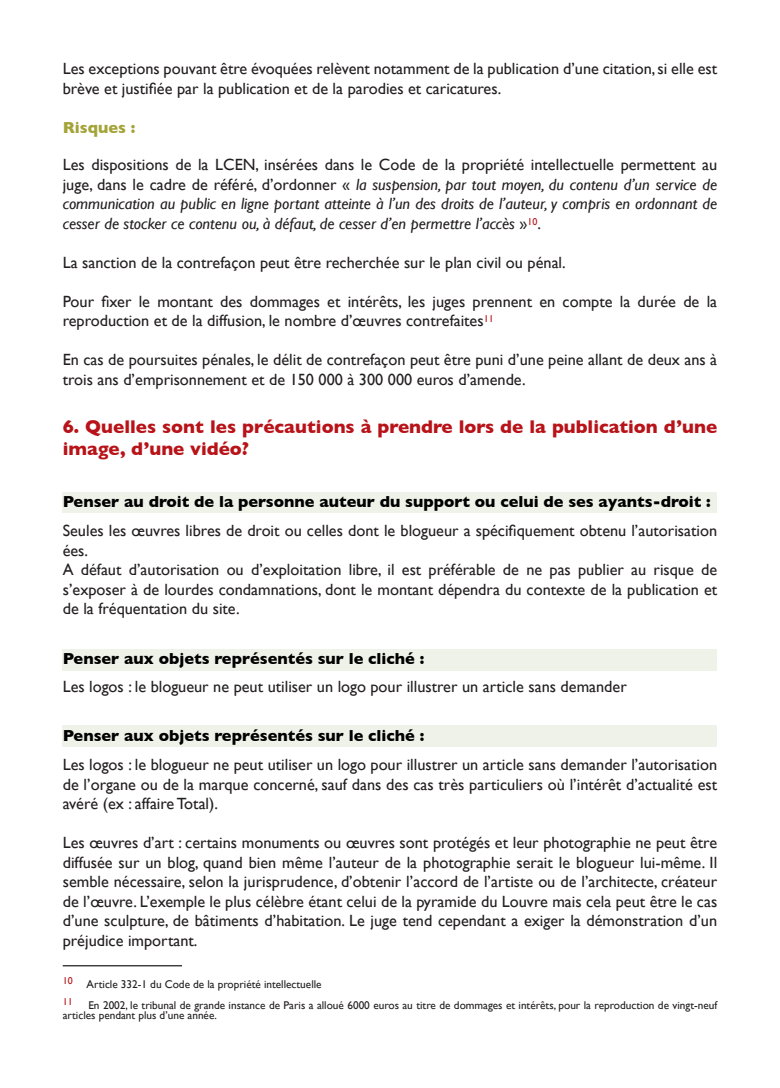
<style>
.page{position:relative;width:780px;height:1088px;background:#fff}
.page>*{position:absolute;margin:0;border:0;box-sizing:border-box;transform-origin:0 0}
.t1{font:700 18.75px/22.5px "Gill Sans";color:#b81318}
.t2{font:16.25px/19.5px "Gill Sans";color:#231f20}
.t3{font:italic 16.25px/19.5px "Gill Sans";color:#231f20;text-align:justify}
.t4{font:700 16.25px "Gill Sans";color:#000}
.t5{font:700 16.25px "Gill Sans";color:#a4a337}
.t6{font:11.25px/10.6px "Gill Sans";color:#231f20}
.t7{font:10px "Gill Sans";color:#b81318}
.s1{font-style:normal}
</style>
<div class="page">
<div style="left:63px;top:492px;width:654px;height:21px;background:#eff2e8"></div>
<div style="left:63px;top:649px;width:654px;height:22px;background:#eff2e8"></div>
<div style="left:63px;top:725px;width:654px;height:22px;background:#eff2e8"></div>
<hr style="left:63px;top:965px;width:119px;height:1px;background:#231f20">
<p class="t2" style="left:63px;top:59px;width:656px">Les exceptions pouvant être évoquées relèvent notamment de la publication d’une citation, si elle est brève et justifiée par la publication et de la parodies et caricatures.</p>
<p class="t5" style="left:63px;top:118px;width:74px">Risques :</p>
<p class="t3" style="left:63px;top:155px;width:656px"><span class="s1">Les dispositions de la LCEN, insérées dans le Code de la propriété intellectuelle permettent au juge, dans le cadre de référé, d’ordonner «</span> la suspension, par tout moyen, du contenu d’un service de communication au public en ligne portant atteinte à l’un des droits de l’auteur, y compris en ordonnant de cesser de stocker ce contenu ou, à défaut, de cesser d’en permettre l’accès <span class="s1">»</span><sup>10</sup><span class="s1">.</span></p>
<p class="t2" style="left:63px;top:252px;width:504px">La sanction de la contrefaçon peut être recherchée sur le plan civil ou pénal.</p>
<p class="t2" style="left:63px;top:291px;width:656px">Pour fixer le montant des dommages et intérêts, les juges prennent en compte la durée de la reproduction et de la diffusion, le nombre d’œuvres contrefaites<sup>11</sup></p>
<p class="t2" style="left:63px;top:350px;width:656px">En cas de poursuites pénales, le délit de contrefaçon peut être puni d’une peine allant de deux ans à trois ans d’emprisonnement et de 150 000 à 300 000 euros d’amende.</p>
<p class="t1" style="left:63px;top:415px;width:656px">6. Quelles sont les précautions à prendre lors de la publication d’une image, d’une vidéo?</p>
<p class="t4" style="left:63px;top:492px;width:649px">Penser au droit de la personne auteur du support ou celui de ses ayants-droit :</p>
<p class="t2" style="left:63px;top:521px;width:656px">Seules les œuvres libres de droit ou celles dont le blogueur a spécifiquement obtenu l’autorisation ées.<br>A défaut d’autorisation ou d’exploitation libre, il est préférable de ne pas publier au risque de s’exposer à de lourdes condamnations, dont le montant dépendra du contexte de la publication et de la fréquentation du site.</p>
<p class="t4" style="left:63px;top:649px;width:363px">Penser aux objets représentés sur le cliché :</p>
<p class="t2" style="left:63px;top:677px;width:565px">Les logos : le blogueur ne peut utiliser un logo pour illustrer un article sans demander</p>
<p class="t4" style="left:63px;top:725px;width:363px">Penser aux objets représentés sur le cliché :</p>
<p class="t2" style="left:63px;top:755px;width:656px;text-align:justify">Les logos : le blogueur ne peut utiliser un logo pour illustrer un article sans demander l’autorisation de l’organe ou de la marque concerné, sauf dans des cas très particuliers où l’intérêt d’actualité est avéré (ex : affaire Total).</p>
<p class="t2" style="left:63px;top:833px;width:656px;text-align:justify">Les œuvres d’art : certains monuments ou œuvres sont protégés et leur photographie ne peut être diffusée sur un blog, quand bien même l’auteur de la photographie serait le blogueur lui-même. Il semble nécessaire, selon la jurisprudence, d’obtenir l’accord de l’artiste ou de l’architecte, créateur de l’œuvre. L’exemple le plus célèbre étant celui de la pyramide du Louvre mais cela peut être le cas d’une sculpture, de bâtiments d’habitation. Le juge tend cependant a exiger la démonstration d’un préjudice important.</p>
<p class="t6" style="left:63px;top:978px;width:260px"><sup>10</sup> Article 332-1 du Code de la propriété intellectuelle</p>
<p class="t7" style="left:63px;top:996px;width:11px">11</p>
<p class="t6" style="left:63px;top:999px;width:656px;text-indent:26px">En 2002, le tribunal de grande instance de Paris a alloué 6000 euros au titre de dommages et intérêts, pour la reproduction de vingt-neuf articles pendant plus d’une année.</p>
</div>
